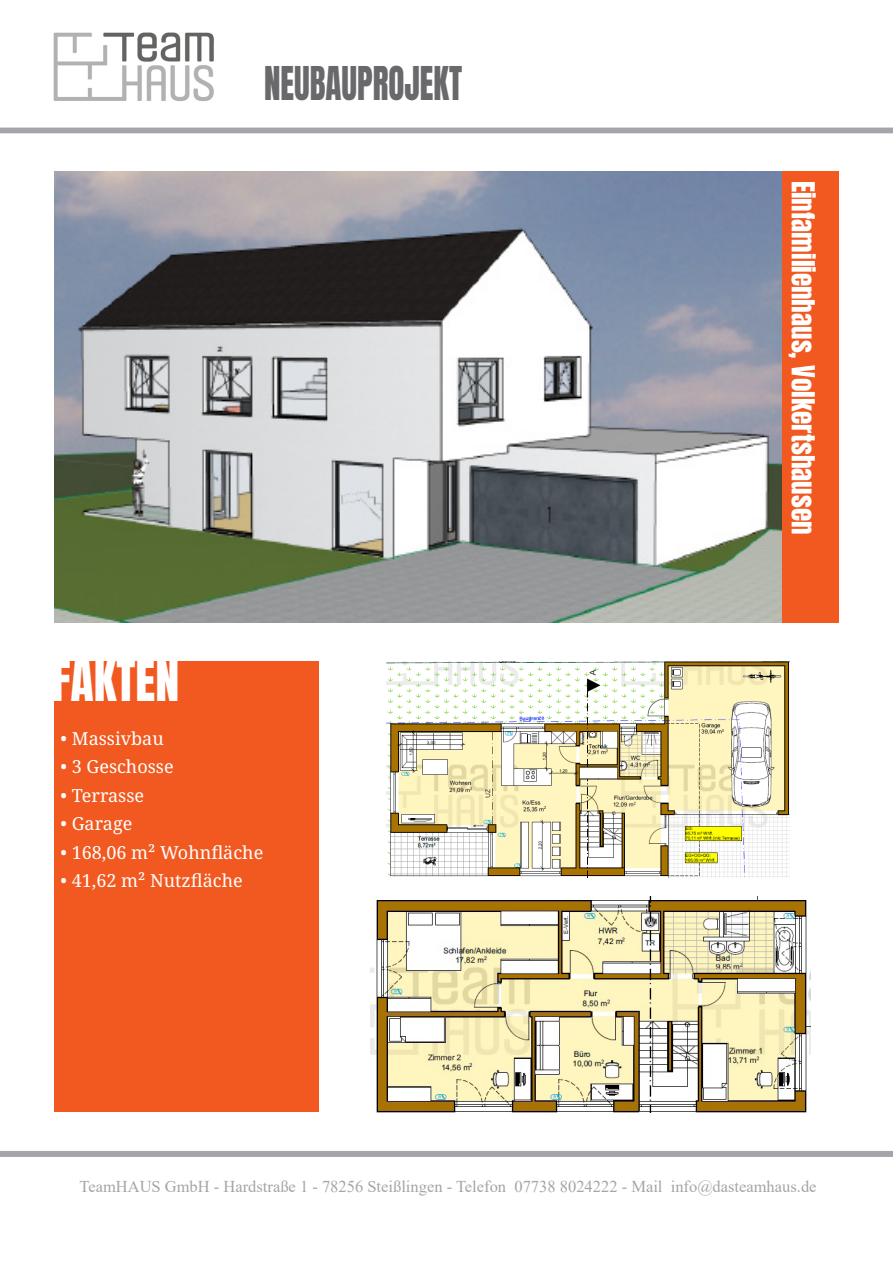
<style>
.page{position:relative;width:893px;height:1263px;background:#fff}
.page>*{position:absolute;margin:0;border:0;box-sizing:border-box;transform-origin:0 0}
.t1{font:48px "Anton";color:#fff}
.t2{font:39.6px "Anton";color:#69696c;scale:.83 1}
.t3{font:27px "Anton";color:#fff}
.t4{font:18px "Noto Serif";color:#fff}
.t5{font:16.5px "Times New Roman";color:#a4a5a9}
</style>
<div class="page">
<img style="left:46px;top:32px;width:177px;height:96px">
<div style="left:0;top:1151px;width:893px;height:6px;border:3px solid #a4a5a9"></div>
<img style="left:54px;top:172px;width:729px;height:451px">
<div style="left:783px;top:172px;width:56px;height:451px;background:#f15921"></div>
<div style="left:54px;top:661px;width:265px;height:451px;background:#f15921"></div>
<div style="left:0;top:128px;width:893px;height:5px;background:#a4a5a9"></div>
<img style="left:387px;top:661px;width:402px;height:216px">
<img style="left:371px;top:896px;width:440px;height:217px">
<p class="t2" style="left:264px;top:63px;width:240px">NEUBAUPROJEKT</p>
<p class="t1" style="left:51px;top:656px;width:129px">FAKTEN</p>
<p class="t4" style="left:61px;top:726px;width:105px">• Massivbau</p>
<p class="t4" style="left:61px;top:754px;width:115px">• 3 Geschosse</p>
<p class="t4" style="left:61px;top:783px;width:85px">• Terrasse</p>
<p class="t4" style="left:61px;top:811px;width:73px">• Garage</p>
<p class="t4" style="left:61px;top:840px;width:204px">• 168,06 m² Wohnfläche</p>
<p class="t4" style="left:61px;top:868px;width:184px">• 41,62 m² Nutzfläche</p>
<p class="t3" style="left:817px;top:181px;width:355px;rotate:90deg">Einfamilienhaus, Volkertshausen</p>
<p class="t5" style="left:79px;top:1174px;width:739px">TeamHAUS GmbH - Hardstraße 1 - 78256 Steißlingen - Telefon 07738 8024222 - Mail info@dasteamhaus.de</p>
</div>
